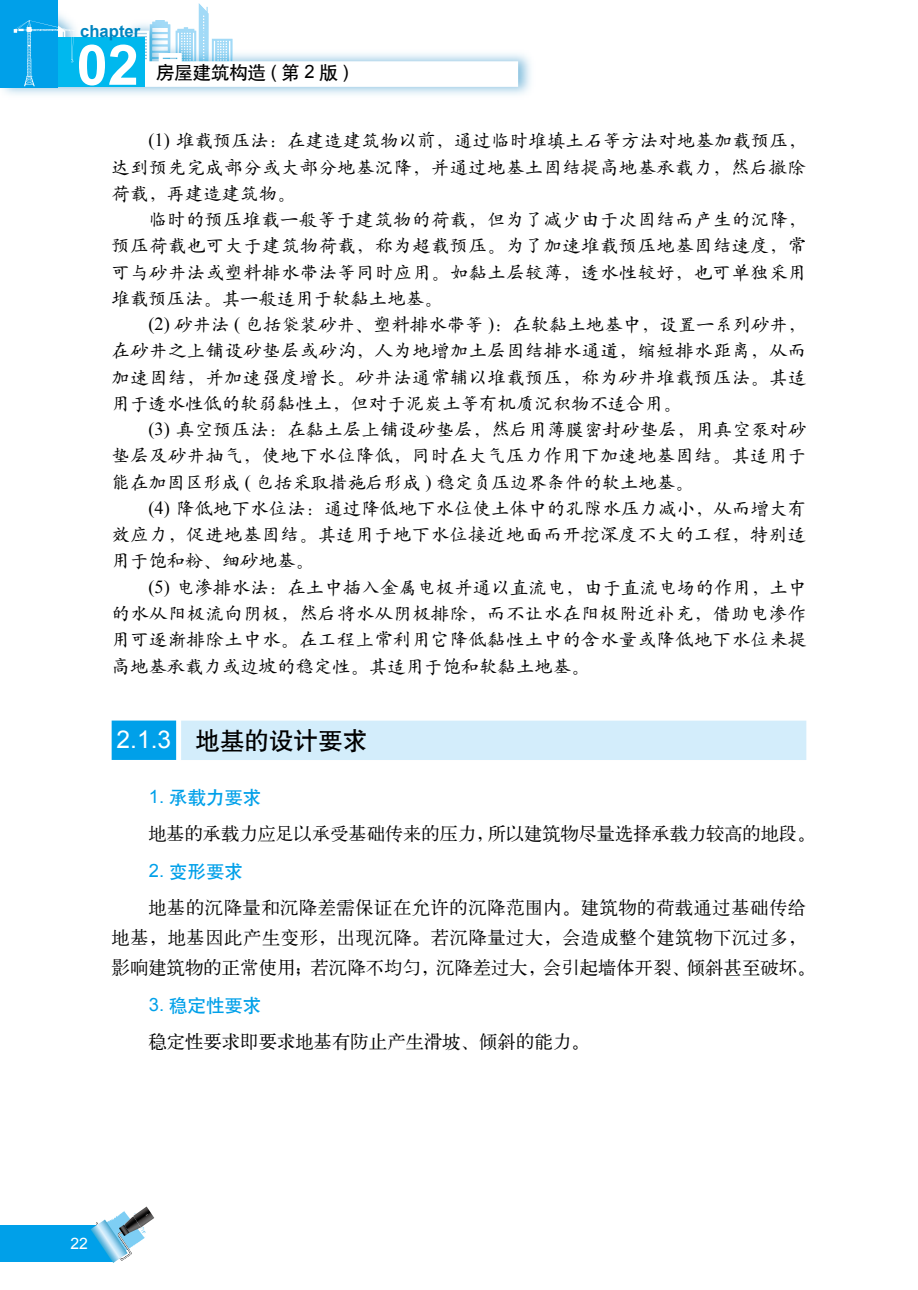
<style>
.page{position:relative;width:918px;height:1290px;background:#fff}
.page>*{position:absolute;margin:0;border:0;box-sizing:border-box;transform-origin:0 0}
.t1{font:700 56px "Arial";color:#fff}
.t2{font:24.5px "H Yb 1 gj";color:#000}
.t3{font:18.38px/26.2px "H Yc 1 gj";letter-spacing:.025em;color:#000;text-align:justify}
.t4{font:18.38px/29.8px "H Ya 1 gj";letter-spacing:.025em;color:#000}
.t5{font:18.38px "H Ya 1 gj";color:#000}
.t6{font:18.38px "H Yb 1 gj";color:#00a0e9}
.t7{font:18.38px "H Yb 1 gj";color:#000}
.t8{font:700 16.62px "Arial";color:#0085c0}
.t9{font:15.75px "Arial";color:#fff}
.s1{font-family:"Arial"}
.s2{font-family:"Times New Roman"}
.s3{font-family:"Arial";color:#fff}
</style>
<div class="page">
<img style="left:0;top:54px;width:531px;height:41px">
<div style="left:0;top:0;width:58px;height:87px;background:#00a0e9"></div>
<svg style="left:13px;top:3px;width:505px;height:84px"></svg>
<div style="left:0;top:1225px;width:114px;height:37px;background:#00a0e9"></div>
<svg style="left:90px;top:1206px;width:64px;height:57px"></svg>
<div style="left:181px;top:720px;width:625px;height:40px;background:#d3edfb"></div>
<div style="left:112px;top:720px;width:64px;height:40px;background:#00a0e9"></div>
<p class="t8" style="left:80px;top:20px;width:62px">chapter</p>
<h1 class="t1" style="left:77px;top:28px;width:64px">02</h1>
<p class="t7" style="left:156px;top:63px;width:194px">房屋建筑构造 <span class="s1">(</span> 第 <span class="s1">2</span> 版 <span class="s1">)</span></p>
<p class="t3" style="left:112px;top:128px;width:696px;text-indent:37px"><span class="s2">(1)</span> 堆载预压法：在建造建筑物以前，通过临时堆填土石等方法对地基加载预压，达到预先完成部分或大部分地基沉降，并通过地基土固结提高地基承载力，然后撤除荷载，再建造建筑物。</p>
<p class="t3" style="left:112px;top:206px;width:696px;text-indent:37px">临时的预压堆载一般等于建筑物的荷载，但为了减少由于次固结而产生的沉降，预压荷载也可大于建筑物荷载，称为超载预压。为了加速堆载预压地基固结速度，常可与砂井法或塑料排水带法等同时应用。如黏土层较薄，透水性较好，也可单独采用堆载预压法。其一般适用于软黏土地基。</p>
<p class="t3" style="left:112px;top:311px;width:696px;text-indent:37px"><span class="s2">(2)</span> 砂井法 <span class="s2">(</span> 包括袋装砂井、塑料排水带等 <span class="s2">)</span>：在软黏土地基中，设置一系列砂井，在砂井之上铺设砂垫层或砂沟，人为地增加土层固结排水通道，缩短排水距离，从而加速固结，并加速强度增长。砂井法通常辅以堆载预压，称为砂井堆载预压法。其适用于透水性低的软弱黏性土，但对于泥炭土等有机质沉积物不适合用。</p>
<p class="t3" style="left:112px;top:416px;width:696px;text-indent:37px"><span class="s2">(3)</span> 真空预压法：在黏土层上铺设砂垫层，然后用薄膜密封砂垫层，用真空泵对砂垫层及砂井抽气，使地下水位降低，同时在大气压力作用下加速地基固结。其适用于能在加固区形成 <span class="s2">(</span> 包括采取措施后形成 <span class="s2">)</span> 稳定负压边界条件的软土地基。</p>
<p class="t3" style="left:112px;top:495px;width:696px;text-indent:37px"><span class="s2">(4)</span> 降低地下水位法：通过降低地下水位使土体中的孔隙水压力减小，从而增大有效应力，促进地基固结。其适用于地下水位接近地面而开挖深度不大的工程，特别适用于饱和粉、细砂地基。</p>
<p class="t3" style="left:112px;top:574px;width:696px;text-indent:37px"><span class="s2">(5)</span> 电渗排水法：在土中插入金属电极并通以直流电，由于直流电场的作用，土中的水从阳极流向阴极，然后将水从阴极排除，而不让水在阳极附近补充，借助电渗作用可逐渐排除土中水。在工程上常利用它降低黏性土中的含水量或降低地下水位来提高地基承载力或边坡的稳定性。其适用于饱和软黏土地基。</p>
<h2 class="t2" style="left:117px;top:728px;width:252px"><span class="s3">2.1.3</span>　地基的设计要求</h2>
<p class="t6" style="left:149px;top:788px;width:114px"><span class="s1">1.</span> 承载力要求</p>
<p class="t5" style="left:148px;top:824px;width:668px">地基的承载力应足以承受基础传来的压力，所以建筑物尽量选择承载力较高的地段。</p>
<p class="t6" style="left:149px;top:863px;width:95px"><span class="s1">2.</span> 变形要求</p>
<p class="t4" style="left:112px;top:893px;width:705px;text-indent:37px">地基的沉降量和沉降差需保证在允许的沉降范围内。建筑物的荷载通过基础传给地基，地基因此产生变形，出现沉降。若沉降量过大，会造成整个建筑物下沉过多，影响建筑物的正常使用；若沉降不均匀，沉降差过大，会引起墙体开裂、倾斜甚至破坏。</p>
<p class="t6" style="left:149px;top:997px;width:114px"><span class="s1">3.</span> 稳定性要求</p>
<p class="t5" style="left:148px;top:1032px;width:442px">稳定性要求即要求地基有防止产生滑坡、倾斜的能力。</p>
<p class="t9" style="left:71px;top:1233px;width:19px">22</p>
</div>
